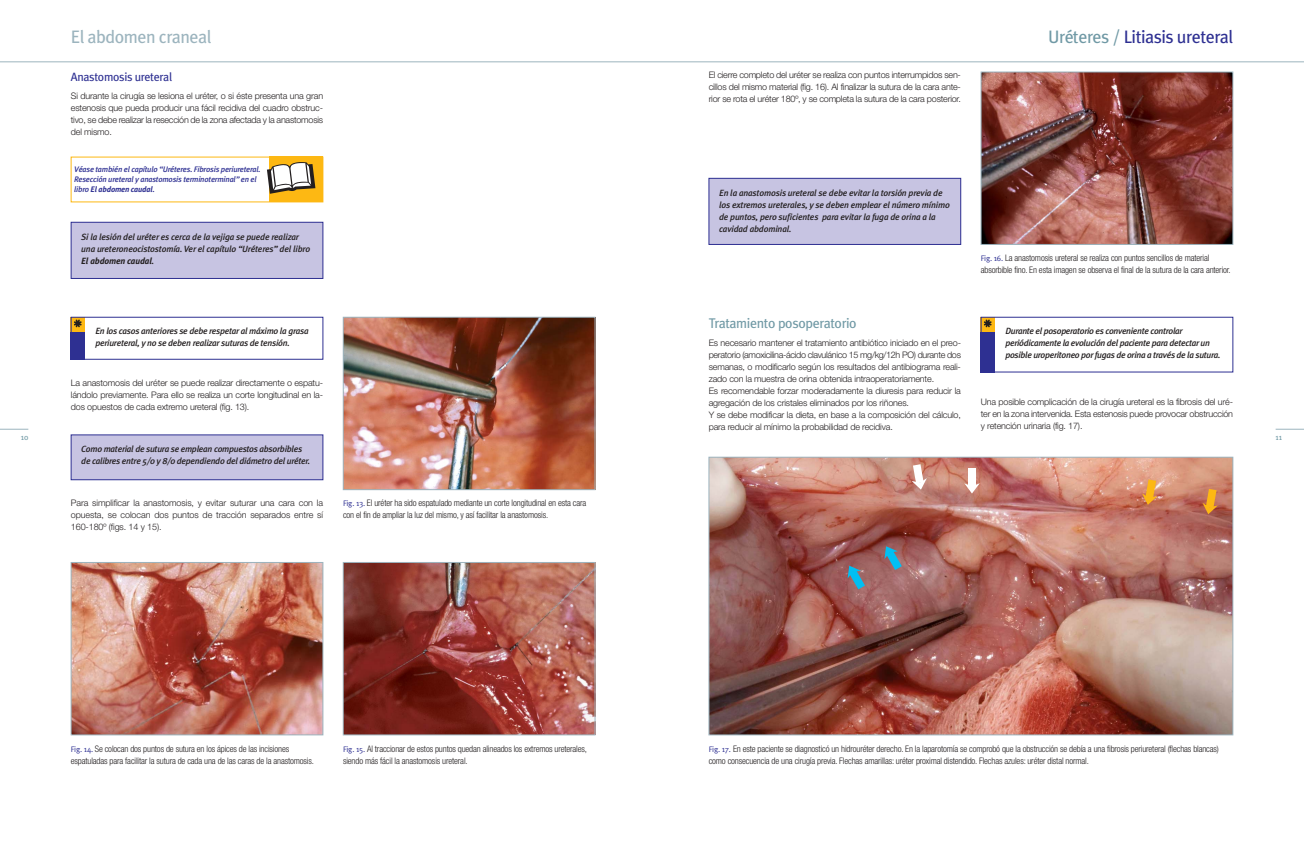
<style>
.page{position:relative;width:1304px;height:842px;background:#fff}
.page>*{position:absolute;margin:0;border:0;box-sizing:border-box;transform-origin:0 0}
.t1{font:18px "Meta Plus";letter-spacing:-.025em;color:#2e3092}
.t2{font:18px "Meta Plus";letter-spacing:-.025em;color:#9cb4be}
.t3{font:14px "Meta Plus";letter-spacing:-.025em;color:#7099a5}
.t4{font:12px "Meta Plus";letter-spacing:-.025em;color:#2e3092}
.t5{font:300 9px/12px "Helvetica Neue";letter-spacing:-.015em;color:#231f20;text-align:justify}
.t6{font:300 condensed 9px/12px "Helvetica Neue";letter-spacing:-.015em;color:#231f20}
.t7{font:italic 500 9px/12px "Meta Plus";letter-spacing:-.025em;color:#231f20}
.t8{font:italic 500 8px/10px "Meta Plus";letter-spacing:-.02em;color:#2e3092}
.t9{font:8px "Meta Plus";color:#7099a5}
.s1{font-weight:700}
.s2{font-family:"Meta Plus Normal";font-weight:400;font-stretch:normal;font-size:8px;color:#2e3092}
.s3{color:#7099a5}
</style>
<div class="page">
<svg style="left:1276px;top:429px;width:28px;height:1px"></svg>
<svg style="left:0;top:429px;width:28px;height:1px"></svg>
<hr style="left:0;top:62px;width:1304px;height:1px;background:#9cb4be">
<img style="left:345px;top:319px;width:248px;height:169px">
<div style="left:343px;top:317px;width:252px;height:173px;border:1px solid #9cb4be"></div>
<div style="left:71px;top:222px;width:252px;height:56px;background:#c7c4e2"></div>
<div style="left:71px;top:222px;width:252px;height:57px;border:1px solid #2e3092"></div>
<div style="left:71px;top:317px;width:14px;height:43px;background:#2e3092"></div>
<div style="left:71px;top:317px;width:14px;height:14px;background:#fdb813"></div>
<svg style="left:74px;top:319px;width:8px;height:8px"></svg>
<div style="left:71px;top:317px;width:252px;height:42px;border:1px solid #2e3092"></div>
<img style="left:345px;top:564px;width:248px;height:169px">
<div style="left:343px;top:562px;width:252px;height:173px;border:1px solid #9cb4be"></div>
<img style="left:711px;top:459px;width:520px;height:274px">
<div style="left:709px;top:457px;width:524px;height:278px;border:1px solid #9cb4be"></div>
<img style="left:73px;top:564px;width:248px;height:169px">
<div style="left:71px;top:562px;width:252px;height:173px;border:1px solid #9cb4be"></div>
<div style="left:71px;top:435px;width:252px;height:45px;background:#c7c4e2"></div>
<div style="left:71px;top:435px;width:252px;height:45px;border:1px solid #2e3092"></div>
<img style="left:983px;top:74px;width:248px;height:169px">
<div style="left:981px;top:72px;width:252px;height:173px;border:1px solid #9cb4be"></div>
<div style="left:709px;top:178px;width:252px;height:66px;background:#c7c4e2"></div>
<div style="left:709px;top:178px;width:252px;height:67px;border:1px solid #2e3092"></div>
<div style="left:981px;top:317px;width:14px;height:55px;background:#2e3092"></div>
<div style="left:981px;top:317px;width:14px;height:14px;background:#fdb813"></div>
<svg style="left:984px;top:319px;width:8px;height:8px"></svg>
<div style="left:981px;top:317px;width:252px;height:55px;border:1px solid #2e3092"></div>
<svg style="left:1142px;top:479px;width:15px;height:26px"></svg>
<svg style="left:1202px;top:489px;width:16px;height:25px"></svg>
<svg style="left:884px;top:546px;width:18px;height:24px"></svg>
<svg style="left:848px;top:566px;width:17px;height:23px"></svg>
<div style="left:968px;top:468px;width:8px;height:19px;background:#fff"></div>
<svg style="left:964px;top:483px;width:16px;height:10px"></svg>
<svg style="left:912px;top:464px;width:15px;height:26px"></svg>
<div style="left:269px;top:157px;width:54px;height:45px;background:#fdb813"></div>
<svg style="left:267px;top:162px;width:48px;height:32px"></svg>
<p class="t9" style="left:21px;top:434px;width:9px">10</p>
<h1 class="t2" style="left:71px;top:30px;width:142px">El abdomen craneal</h1>
<h3 class="t4" style="left:71px;top:72px;width:103px">Anastomosis ureteral</h3>
<p class="t5" style="left:71px;top:91px;width:254px">Si durante la cirugía se lesiona el uréter, o si éste presenta una gran estenosis que pueda producir una fácil recidiva del cuadro obstruc&shy;tivo, se debe realizar la resección de la zona afectada y la anastomosis del mismo.</p>
<p class="t8" style="left:74px;top:164px;width:188px">Véase también el capítulo “Uréteres. Fibrosis periureteral.<br>Resección ureteral y anastomosis terminoterminal” en el libro <span class="s1">El abdomen caudal</span>.</p>
<p class="t7" style="left:81px;top:231px;width:230px">Si la lesión del uréter es cerca de la vejiga se puede realizar una ureteroneocistostomía. Ver el capítulo “Uréteres” del libro<br><span class="s1">El abdomen caudal</span>.</p>
<p class="t7" style="left:95px;top:326px;width:215px">En los casos anteriores se debe respetar al máximo la grasa periureteral, y no se deben realizar suturas de tensión.</p>
<p class="t5" style="left:71px;top:377px;width:254px">La anastomosis del uréter se puede realizar directamente o espatu&shy;lándolo previamente. Para ello se realiza un corte longitudinal en la&shy;dos opuestos de cada extremo ureteral (fig. 13).</p>
<p class="t7" style="left:81px;top:443px;width:230px">Como material de sutura se emplean compuestos absorbibles de calibres entre 5/0 y 8/0 dependiendo del diámetro del uréter.</p>
<p class="t5" style="left:71px;top:498px;width:254px">Para simplificar la anastomosis, y evitar suturar una cara con la opuesta, se colocan dos puntos de tracción separados entre sí 160-180º (figs. 14 y 15).</p>
<p class="t6" style="left:343px;top:498px;width:245px"><span class="s2">Fig. 13.</span> El uréter ha sido espatulado mediante un corte longitudinal en esta cara con el fin de ampliar la luz del mismo, y así facilitar la anastomosis.</p>
<p class="t5" style="left:709px;top:70px;width:254px">El cierre completo del uréter se realiza con puntos interrumpidos sen&shy;cillos del mismo material (fig. 16). Al finalizar la sutura de la cara ante&shy;rior se rota el uréter 180º, y se completa la sutura de la cara posterior.</p>
<h1 class="t1" style="left:1048px;top:30px;width:187px"><span class="s3">Uréteres /</span> Litiasis ureteral</h1>
<p class="t7" style="left:719px;top:187px;width:232px">En la anastomosis ureteral se debe evitar la torsión previa de los extremos ureterales, y se deben emplear el número mínimo de puntos, pero suficientes para evitar la fuga de orina a la cavidad abdominal.</p>
<p class="t6" style="left:981px;top:253px;width:251px"><span class="s2">Fig. 16.</span> La anastomosis ureteral se realiza con puntos sencillos de material absorbible fino. En esta imagen se observa el final de la sutura de la cara anterior.</p>
<h2 class="t3" style="left:709px;top:317px;width:150px">Tratamiento posoperatorio</h2>
<p class="t5" style="left:709px;top:337px;width:254px;text-align:left">Es necesario mantener el tratamiento antibiótico iniciado en el preo&shy;peratorio (amoxicilina-ácido clavulánico 15 mg/kg/12h PO) durante dos semanas, o modificarlo según los resultados del antibiograma reali&shy;zado con la muestra de orina obtenida intraoperatoriamente.<br>Es recomendable forzar moderadamente la diuresis para reducir la agregación de los cristales eliminados por los riñones.<br>Y se debe modificar la dieta, en base a la composición del cálculo, para reducir al mínimo la probabilidad de recidiva.</p>
<p class="t7" style="left:1005px;top:326px;width:217px">Durante el posoperatorio es conveniente controlar periódicamente la evolución del paciente para detectar un posible uroperitoneo por fugas de orina a través de la sutura.</p>
<p class="t5" style="left:981px;top:397px;width:254px">Una posible complicación de la cirugía ureteral es la fibrosis del uré&shy;ter en la zona intervenida. Esta estenosis puede provocar obstrucción y retención urinaria (fig. 17).</p>
<p class="t9" style="left:1276px;top:434px;width:8px">11</p>
<p class="t6" style="left:71px;top:743px;width:245px"><span class="s2">Fig. 14.</span> Se colocan dos puntos de sutura en los ápices de las incisiones espatuladas para facilitar la sutura de cada una de las caras de la anastomosis.</p>
<p class="t6" style="left:343px;top:743px;width:246px"><span class="s2">Fig. 15.</span> Al traccionar de estos puntos quedan alineados los extremos ureterales, siendo más fácil la anastomosis ureteral.</p>
<p class="t6" style="left:709px;top:743px;width:512px"><span class="s2">Fig. 17.</span> En este paciente se diagnosticó un hidrouréter derecho. En la laparotomía se comprobó que la obstrucción se debía a una fibrosis periureteral (flechas blancas) como consecuencia de una cirugía previa. Flechas amarillas: uréter proximal distendido. Flechas azules: uréter distal normal.</p>
</div>
